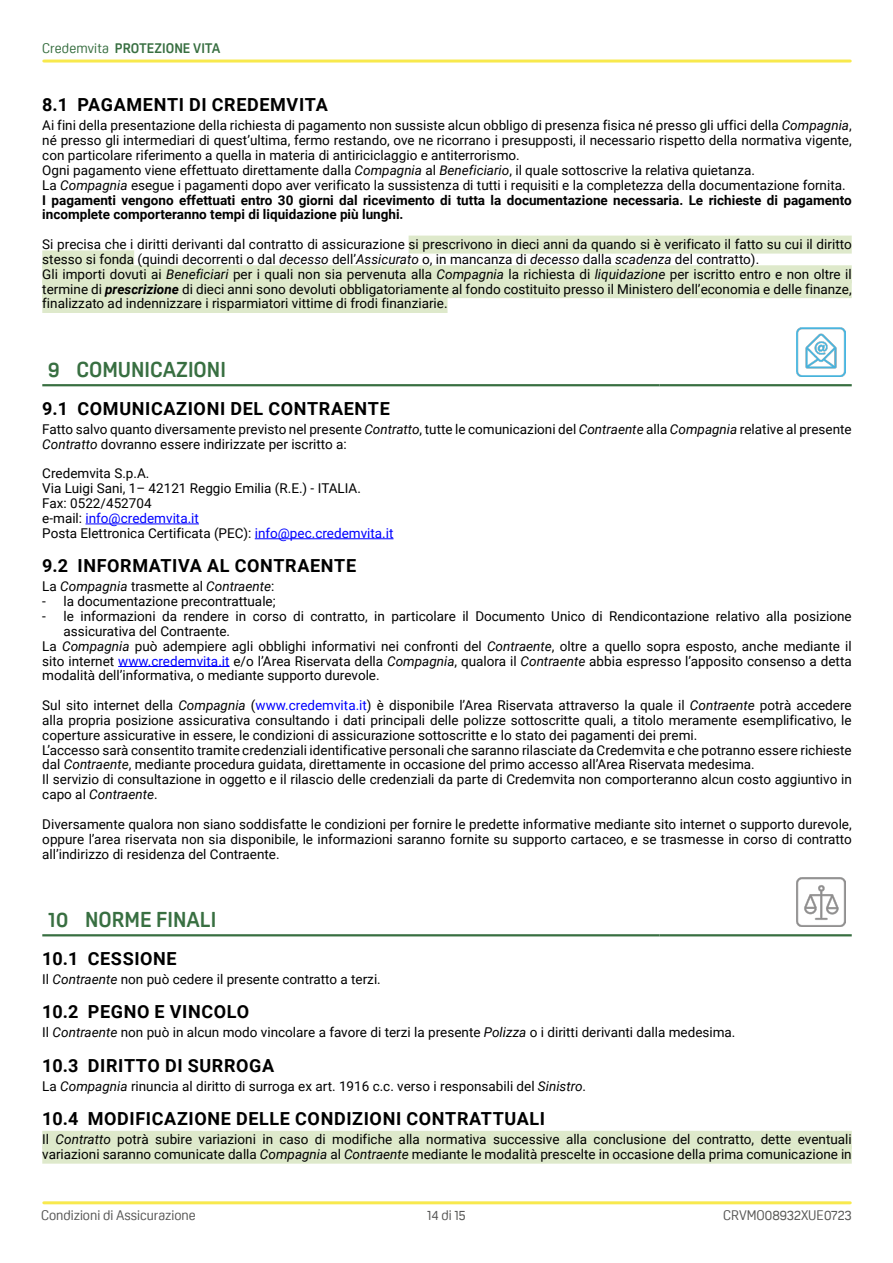
<style>
.page{position:relative;width:893px;height:1263px;background:#fff}
.page>*{position:absolute;margin:0;border:0;box-sizing:border-box;transform-origin:0 0}
.SOTTOTITOLI_PER_INDI{font:700 21px "Oscine";color:#386f41}
.TITOLETTI{font:700 18px "Roboto";letter-spacing:.035em;color:#000}
.TESTO{font:13.5px/14.9px "Roboto";color:#000}
.TESTO-2{font:700 13.5px/14.9px "Roboto";color:#000}
.t1{font:13.5px "Oscine";color:#575756}
.TESTO-3{font:italic 13.5px "Roboto";color:#000}
.TESTO-4{font:13.5px "Roboto";color:#00f}
.t2{font:700 13.5px "Oscine";color:#386f41}
.s1{font-weight:400}
.s2{font-style:italic}
.s3{font-weight:700;font-style:italic}
.s4{color:#000}
.s5{color:#00f}
.s6{font-style:normal}
</style>
<div class="page">
<hr style="left:44px;top:60px;width:806px;height:3px;background:#f8e94d">
<hr style="left:44px;top:1201px;width:806px;height:3px;background:#f8e94d">
<div style="left:409px;top:236px;width:443px;height:18px;background:#dee9cb"></div>
<div style="left:42px;top:250px;width:92px;height:18px;background:#dee9cb"></div>
<div style="left:42px;top:265px;width:810px;height:18px;background:#dee9cb"></div>
<div style="left:42px;top:280px;width:810px;height:18px;background:#dee9cb"></div>
<div style="left:42px;top:295px;width:406px;height:18px;background:#dee9cb"></div>
<hr style="left:86px;top:524px;width:113px;height:1px;background:#00f">
<hr style="left:255px;top:538px;width:139px;height:1px;background:#00f">
<hr style="left:118px;top:666px;width:112px;height:1px;background:#00f">
<div style="left:42px;top:1131px;width:810px;height:18px;background:#dee9cb"></div>
<div style="left:42px;top:1146px;width:810px;height:18px;background:#dee9cb"></div>
<hr style="left:42px;top:384px;width:618px;height:2px;background:#386f41">
<hr style="left:660px;top:384px;width:192px;height:2px;background:#386f41">
<img style="left:796px;top:327px;width:50px;height:50px">
<hr style="left:42px;top:934px;width:618px;height:2px;background:#386f41">
<hr style="left:660px;top:934px;width:192px;height:2px;background:#386f41">
<img style="left:796px;top:877px;width:50px;height:50px">
<p class="t2" style="left:42px;top:41px;width:180px"><span class="s1">Credemvita</span> PROTEZIONE VITA</p>
<p class="TITOLETTI" style="left:42px;top:92px;width:287px">8.1 PAGAMENTI DI CREDEMVITA</p>
<p class="TESTO" style="left:42px;top:118px;width:811px;text-align:justify">Ai fini della presentazione della richiesta di pagamento non sussiste alcun obbligo di presenza fisica né presso gli uffici della <span class="s2">Compagnia</span>, né presso gli intermediari di quest’ultima, fermo restando, ove ne ricorrano i presupposti, il necessario rispetto della normativa vigente, con particolare riferimento a quella in materia di antiriciclaggio e antiterrorismo.</p>
<p class="TESTO" style="left:42px;top:162px;width:714px">Ogni pagamento viene effettuato direttamente dalla <span class="s2">Compagnia</span> al <span class="s2">Beneficiario</span>, il quale sottoscrive la relativa quietanza.</p>
<p class="TESTO" style="left:42px;top:177px;width:805px">La <span class="s2">Compagnia</span> esegue i pagamenti dopo aver verificato la sussistenza di tutti i requisiti e la completezza della documentazione fornita.</p>
<p class="TESTO-2" style="left:42px;top:192px;width:811px">I pagamenti vengono effettuati entro 30 giorni dal ricevimento di tutta la documentazione necessaria. Le richieste di pagamento incomplete comporteranno tempi di liquidazione più lunghi.</p>
<p class="TESTO" style="left:42px;top:236px;width:811px">Si precisa che i diritti derivanti dal contratto di assicurazione si prescrivono in dieci anni da quando si è verificato il fatto su cui il diritto stesso si fonda (quindi decorrenti o dal <span class="s2">decesso</span> dell’<span class="s2">Assicurato</span> o, in mancanza di <span class="s2">decesso</span> dalla <span class="s2">scadenza</span> del contratto).</p>
<p class="TESTO" style="left:42px;top:266px;width:811px;text-align:justify">Gli importi dovuti ai <span class="s2">Beneficiari</span> per i quali non sia pervenuta alla <span class="s2">Compagnia</span> la richiesta di <span class="s2">liquidazione</span> per iscritto entro e non oltre il termine di <span class="s3">prescrizione</span> di dieci anni sono devoluti obbligatoriamente al fondo costituito presso il Ministero dell’economia e delle finanze, finalizzato ad indennizzare i risparmiatori vittime di frodi finanziarie.</p>
<p class="SOTTOTITOLI_PER_INDI" style="left:48px;top:357px;width:179px">9 COMUNICAZIONI</p>
<p class="TITOLETTI" style="left:42px;top:396px;width:349px">9.1 COMUNICAZIONI DEL CONTRAENTE</p>
<p class="TESTO" style="left:42px;top:421px;width:811px">Fatto salvo quanto diversamente previsto nel presente <span class="s2">Contratto</span>, tutte le comunicazioni del <span class="s2">Contraente</span> alla <span class="s2">Compagnia</span> relative al presente<br><span class="s2">Contratto</span> dovranno essere indirizzate per iscritto a:</p>
<p class="TESTO" style="left:42px;top:466px;width:109px">Credemvita S.p.A.</p>
<p class="TESTO" style="left:42px;top:480px;width:320px">Via Luigi Sani, 1– 42121 Reggio Emilia (R.E.) - ITALIA.</p>
<p class="TESTO" style="left:42px;top:495px;width:111px">Fax: 0522/452704</p>
<p class="TESTO-4" style="left:42px;top:509px;width:158px"><span class="s4">e-mail:</span> info@credemvita.it</p>
<p class="TESTO" style="left:42px;top:525px;width:353px">Posta Elettronica Certificata (PEC): <span class="s5">info@pec.credemvita.it</span></p>
<p class="TITOLETTI" style="left:42px;top:553px;width:315px">9.2 INFORMATIVA AL CONTRAENTE</p>
<p class="TESTO-3" style="left:42px;top:577px;width:234px"><span class="s6">La</span> Compagnia <span class="s6">trasmette al</span> Contraente<span class="s6">:</span></p>
<p class="TESTO" style="left:42px;top:593px;width:235px">- la documentazione precontrattuale;</p>
<p class="TESTO" style="left:64px;top:608px;width:790px;text-indent:-21px">- le informazioni da rendere in corso di contratto, in particolare il Documento Unico di Rendicontazione relativo alla posizione assicurativa del Contraente.</p>
<p class="TESTO" style="left:42px;top:638px;width:811px;text-align:justify">La <span class="s2">Compagnia</span> può adempiere agli obblighi informativi nei confronti del <span class="s2">Contraente</span>, oltre a quello sopra esposto, anche mediante il sito internet <span class="s5">www.credemvita.it</span> e/o l’Area Riservata della <span class="s2">Compagnia</span>, qualora il <span class="s2">Contraente</span> abbia espresso l’apposito consenso a detta modalità dell’informativa, o mediante supporto durevole.</p>
<p class="TESTO" style="left:42px;top:697px;width:811px;text-align:justify">Sul sito internet della <span class="s2">Compagnia</span> (<span class="s5">www.credemvita.it</span>) è disponibile l’Area Riservata attraverso la quale il <span class="s2">Contraente</span> potrà accedere alla propria posizione assicurativa consultando i dati principali delle polizze sottoscritte quali, a titolo meramente esemplificativo, le coperture assicurative in essere, le condizioni di assicurazione sottoscritte e lo stato dei pagamenti dei premi.</p>
<p class="TESTO" style="left:42px;top:742px;width:811px">L’accesso sarà consentito tramite credenziali identificative personali che saranno rilasciate da Credemvita e che potranno essere richieste dal <span class="s2">Contraente</span>, mediante procedura guidata, direttamente in occasione del primo accesso all’Area Riservata medesima.</p>
<p class="TESTO" style="left:42px;top:772px;width:811px">Il servizio di consultazione in oggetto e il rilascio delle credenziali da parte di Credemvita non comporteranno alcun costo aggiuntivo in capo al <span class="s2">Contraente</span>.</p>
<p class="TESTO" style="left:42px;top:816px;width:811px;text-align:justify">Diversamente qualora non siano soddisfatte le condizioni per fornire le predette informative mediante sito internet o supporto durevole, oppure l’area riservata non sia disponibile, le informazioni saranno fornite su supporto cartaceo, e se trasmesse in corso di contratto all’indirizzo di residenza del Contraente.</p>
<p class="SOTTOTITOLI_PER_INDI" style="left:48px;top:907px;width:170px">10 NORME FINALI</p>
<p class="TITOLETTI" style="left:42px;top:946px;width:136px">10.1 CESSIONE</p>
<p class="TESTO" style="left:42px;top:971px;width:340px">Il <span class="s2">Contraente</span> non può cedere il presente contratto a terzi.</p>
<p class="TITOLETTI" style="left:42px;top:999px;width:208px">10.2 PEGNO E VINCOLO</p>
<p class="TESTO" style="left:42px;top:1025px;width:695px">Il <span class="s2">Contraente</span> non può in alcun modo vincolare a favore di terzi la presente <span class="s2">Polizza</span> o i diritti derivanti dalla medesima.</p>
<p class="TITOLETTI" style="left:42px;top:1053px;width:233px">10.3 DIRITTO DI SURROGA</p>
<p class="TESTO" style="left:42px;top:1078px;width:545px">La <span class="s2">Compagnia</span> rinuncia al diritto di surroga ex art. 1916 c.c. verso i responsabili del <span class="s2">Sinistro</span>.</p>
<p class="TITOLETTI" style="left:42px;top:1106px;width:504px">10.4 MODIFICAZIONE DELLE CONDIZIONI CONTRATTUALI</p>
<p class="TESTO" style="left:42px;top:1131px;width:811px">Il <span class="s2">Contratto</span> potrà subire variazioni in caso di modifiche alla normativa successive alla conclusione del contratto, dette eventuali variazioni saranno comunicate dalla <span class="s2">Compagnia</span> al <span class="s2">Contraente</span> mediante le modalità prescelte in occasione della prima comunicazione in</p>
<p class="t1" style="left:41px;top:1208px;width:156px">Condizioni di Assicurazione</p>
<p class="t1" style="left:427px;top:1208px;width:40px">14 di 15</p>
<p class="t1" style="left:723px;top:1208px;width:130px">CRVMO08932XUE0723</p>
</div>
